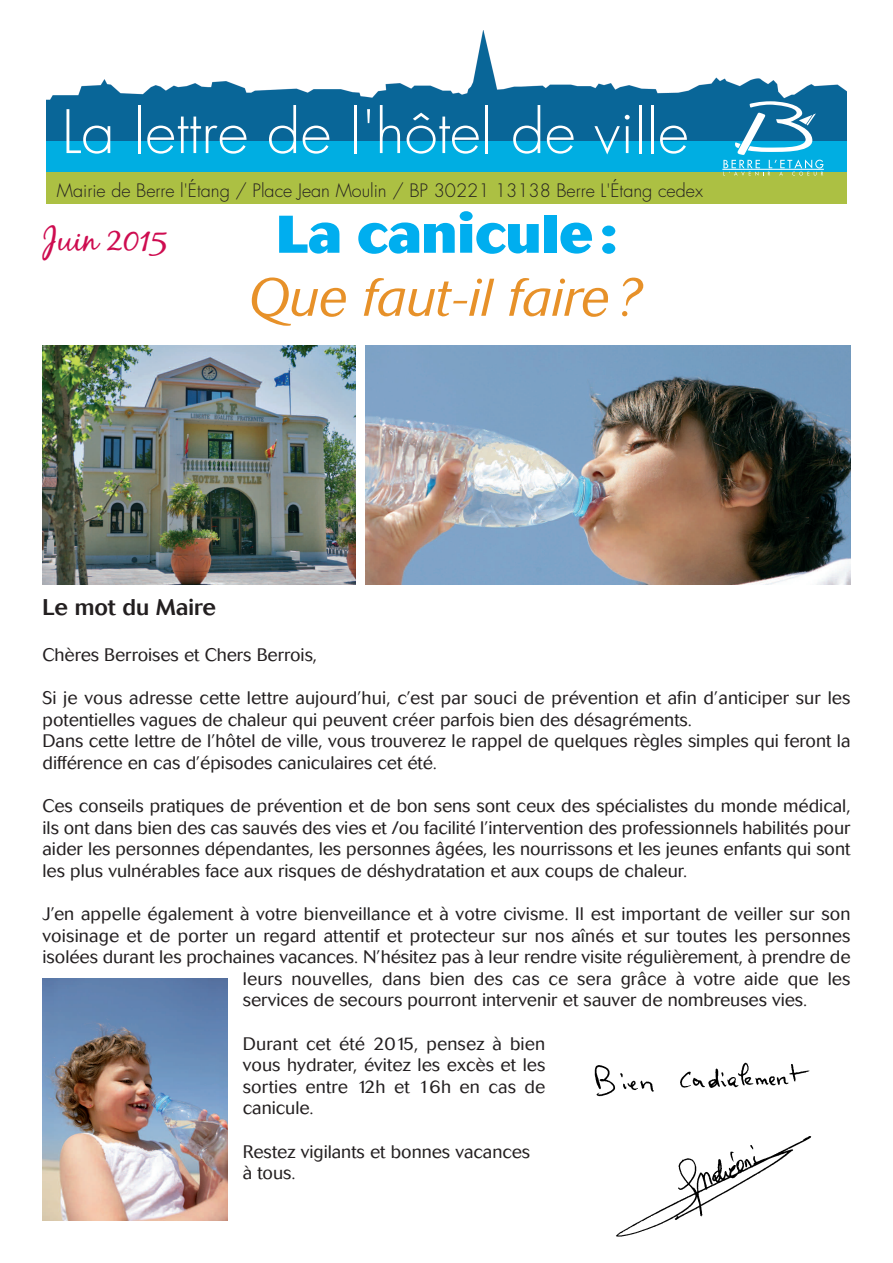
<style>
.page{position:relative;width:893px;height:1263px;background:#fff}
.page>*{position:absolute;margin:0;border:0;box-sizing:border-box;transform-origin:0 0}
.t1{font:300 58.2px "Futura";color:#fff}
.t2{font:italic 300 52.5px "Cosmos";color:#e79129}
.t3{font:800 52.5px "Cosmos";color:#00aeef}
.t4{font:33px "Black Jack";color:#ce0c50}
.t5{font:500 22.5px "Cosmos";color:#231f20}
.t6{font:300 18px/21.6px "Cosmos";color:#231f20}
.t7{font:300 18px "Futura";color:#231f20}
</style>
<div class="page">
<img style="left:43px;top:345px;width:313px;height:239px">
<img style="left:594px;top:1062px;width:218px;height:175px">
<div style="left:46px;top:139px;width:801px;height:33px;background:#00aee2"></div>
<div style="left:46px;top:172px;width:801px;height:31px;background:#acc043"></div>
<img style="left:46px;top:30px;width:801px;height:110px">
<svg style="left:723px;top:101px;width:100px;height:75px"></svg>
<img style="left:365px;top:345px;width:485px;height:239px">
<img style="left:43px;top:978px;width:185px;height:242px">
<h1 class="t1" style="left:62px;top:105px;width:629px">La lettre de l'hôtel de ville</h1>
<p class="t7" style="left:57px;top:182px;width:648px">Mairie de Berre l'Étang / Place Jean Moulin / BP 30221 13138 Berre L'Étang cedex</p>
<h3 class="t4" style="left:43px;top:219px;width:126px">Juin 2015</h3>
<h2 class="t3" style="left:276px;top:216px;width:342px">La canicule:</h2>
<h2 class="t2" style="left:250px;top:279px;width:395px">Que faut-il faire?</h2>
<p class="t5" style="left:43px;top:599px;width:175px">Le mot du Maire</p>
<p class="t6" style="left:43px;top:645px;width:276px">Chères Berroises et Chers Berrois,</p>
<p class="t6" style="left:43px;top:688px;width:809px">Si je vous adresse cette lettre aujourd’hui, c’est par souci de prévention et afin d’anticiper sur les potentielles vagues de chaleur qui peuvent créer parfois bien des désagréments.<br>Dans cette lettre de l’hôtel de ville, vous trouverez le rappel de quelques règles simples qui feront la différence en cas d’épisodes caniculaires cet été.</p>
<p class="t6" style="left:43px;top:796px;width:809px;text-align:justify">Ces conseils pratiques de prévention et de bon sens sont ceux des spécialistes du monde médical, ils ont dans bien des cas sauvés des vies et /ou facilité l’intervention des professionnels habilités pour aider les personnes dépendantes, les personnes âgées, les nourrissons et les jeunes enfants qui sont les plus vulnérables face aux risques de déshydratation et aux coups de chaleur.</p>
<p class="t6" style="left:43px;top:904px;width:809px">J’en appelle également à votre bienveillance et à votre civisme. Il est important de veiller sur son</p>
<p class="t6" style="left:43px;top:926px;width:809px">voisinage et de porter un regard attentif et protecteur sur nos aînés et sur toutes les personnes</p>
<p class="t6" style="left:43px;top:947px;width:809px">isolées durant les prochaines vacances. N’hésitez pas à leur rendre visite régulièrement, à prendre de</p>
<p class="t6" style="left:243px;top:969px;width:609px">leurs nouvelles, dans bien des cas ce sera grâce à votre aide que les</p>
<p class="t6" style="left:243px;top:991px;width:566px">services de secours pourront intervenir et sauver de nombreuses vies.</p>
<p class="t6" style="left:243px;top:1034px;width:304px;text-align:justify">Durant cet été 2015, pensez à bien vous hydrater, évitez les excès et les sorties entre 12h et 16h en cas de canicule.</p>
<p class="t6" style="left:243px;top:1142px;width:289px">Restez vigilants et bonnes vacances à tous.</p>
</div>
